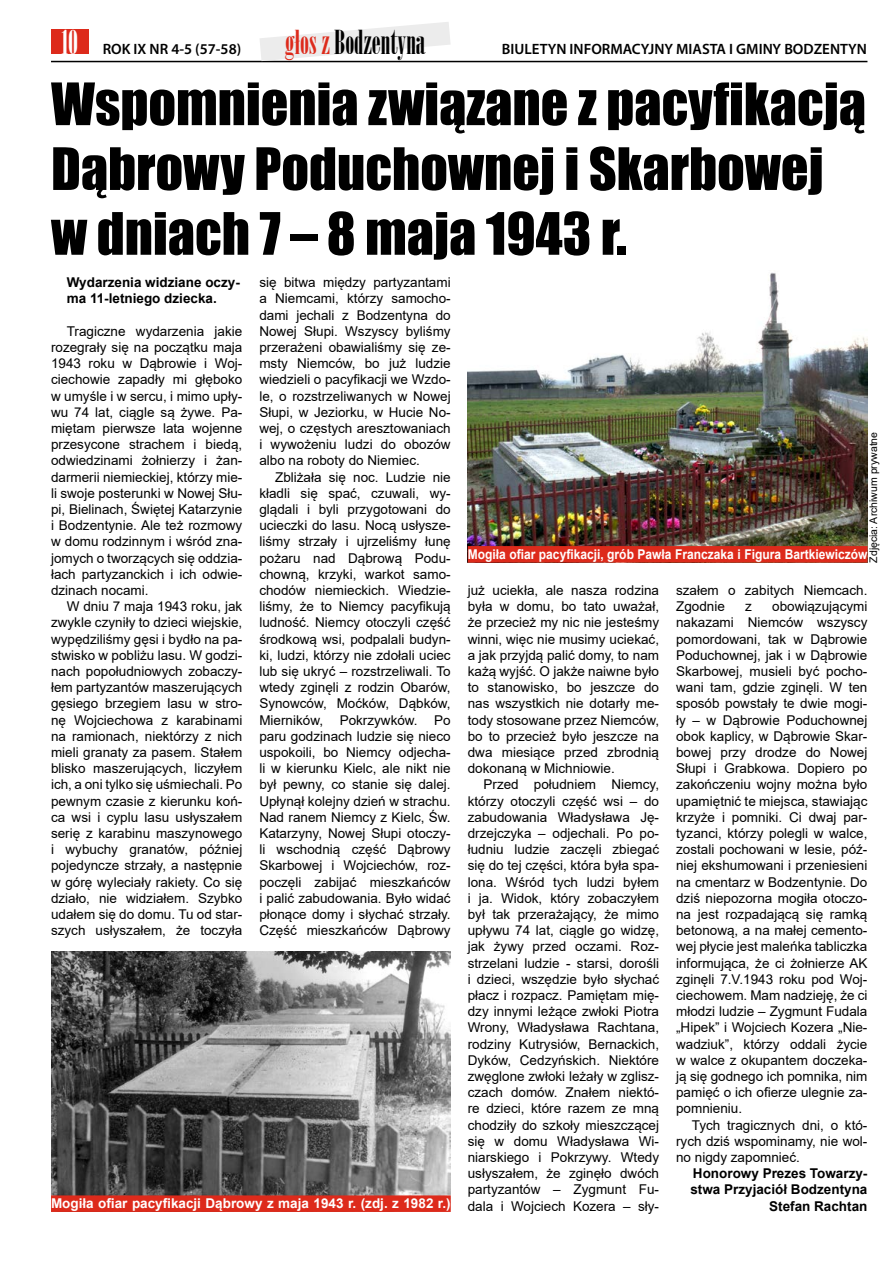
<style>
.page{position:relative;width:893px;height:1263px;background:#fff}
.page>*{position:absolute;margin:0;border:0;box-sizing:border-box;transform-origin:0 0}
.t1{font:54px/64.8px "Impact";color:#000}
.t2{font:33px "Bodoni MT Poster Compressed";color:#000}
.t3{font:600 15px "Myriad Pro";color:#000}
.t4{font:13.5px/16.2px "Arial";color:#000;text-align:justify}
.t5{font:700 13.5px/16.2px "Arial";color:#000}
.t6{font:700 13.5px "Arial";color:#fff;scale:.89 1}
.t7{font:700 13.5px "Arial";color:#fff}
.t8{font:10.5px "Arial";color:#000}
.s1{font-family:"Bodoni MT Poster Compressed";font-weight:400;font-size:33px;color:#fff}
.s2{color:#dd2a1b}
</style>
<div class="page">
<div style="left:51px;top:29px;width:37px;height:25px;background:#dd2a1b"></div>
<hr style="left:51px;top:61px;width:816px;height:1px;background:#000">
<svg style="left:259px;top:22px;width:192px;height:39px"></svg>
<img style="left:51px;top:951px;width:400px;height:244px">
<img style="left:468px;top:272px;width:399px;height:274px">
<div style="left:51px;top:1195px;width:400px;height:17px;background:#dd2a1b"></div>
<div style="left:468px;top:546px;width:399px;height:17px;background:#dd2a1b"></div>
<p class="t3" style="left:62px;top:39px;width:181px"><span class="s1">10</span> ROK IX NR 4-5 (57-58)</p>
<h2 class="t2" style="left:285px;top:23px;width:142px"><span class="s2">głos z</span> Bodzentyna</h2>
<p class="t3" style="left:502px;top:39px;width:366px">BIULETYN INFORMACYJNY MIASTA I GMINY BODZENTYN</p>
<h1 class="t1" style="left:51px;top:70px;width:816px">Wspomnienia związane z pacyfikacją<br>Dąbrowy Poduchownej i Skarbowej w dniach 7 – 8 maja 1943 r.</h1>
<p class="t5" style="left:67px;top:274px;width:175px">Wydarzenia widziane oczy&shy;ma 11-letniego dziecka.</p>
<p class="t4" style="left:51px;top:323px;width:193px;text-indent:16px">Tragiczne wydarzenia jakie rozegrały się na początku maja 1943 roku w Dąbrowie i Woj&shy;ciechowie zapadły mi głęboko w umyśle i w sercu, i mimo upły&shy;wu 74 lat, ciągle są żywe. Pa&shy;miętam pierwsze lata wojenne przesycone strachem i biedą, odwiedzinami żołnierzy i żan&shy;darmerii niemieckiej, którzy mie&shy;li swoje posterunki w Nowej Słu&shy;pi, Bielinach, Świętej Katarzynie i Bodzentynie. Ale też rozmowy w domu rodzinnym i wśród zna&shy;jomych o tworzących się oddzia&shy;łach partyzanckich i ich odwie&shy;dzinach nocami.</p>
<p class="t4" style="left:51px;top:598px;width:193px;text-indent:16px">W dniu 7 maja 1943 roku, jak zwykle czyniły to dzieci wiejskie, wypędziliśmy gęsi i bydło na pa&shy;stwisko w pobliżu lasu. W godzi&shy;nach popołudniowych zobaczy&shy;łem partyzantów maszerujących gęsiego brzegiem lasu w stro&shy;nę Wojciechowa z karabinami na ramionach, niektórzy z nich mieli granaty za pasem. Stałem blisko maszerujących, liczyłem ich, a oni tylko się uśmiechali. Po pewnym czasie z kierunku koń&shy;ca wsi i cyplu lasu usłyszałem serię z karabinu maszynowego i wybuchy granatów, później pojedyncze strzały, a następnie w górę wyleciały rakiety. Co się działo, nie widziałem. Szybko udałem się do domu. Tu od star&shy;szych usłyszałem, że toczyła</p>
<p class="t4" style="left:259px;top:274px;width:193px">się bitwa między partyzantami a Niemcami, którzy samocho&shy;dami jechali z Bodzentyna do Nowej Słupi. Wszyscy byliśmy przerażeni obawialiśmy się ze&shy;msty Niemców, bo już ludzie wiedzieli o pacyfikacji we Wzdo&shy;le, o rozstrzeliwanych w Nowej Słupi, w Jeziorku, w Hucie No&shy;wej, o częstych aresztowaniach i wywożeniu ludzi do obozów albo na roboty do Niemiec.</p>
<p class="t4" style="left:259px;top:469px;width:193px;text-indent:16px">Zbliżała się noc. Ludzie nie kładli się spać, czuwali, wy&shy;glądali i byli przygotowani do ucieczki do lasu. Nocą usłysze&shy;liśmy strzały i ujrzeliśmy łunę pożaru nad Dąbrową Podu&shy;chowną, krzyki, warkot samo&shy;chodów niemieckich. Wiedzie&shy;liśmy, że to Niemcy pacyfikują ludność. Niemcy otoczyli część środkową wsi, podpalali budyn&shy;ki, ludzi, którzy nie zdołali uciec lub się ukryć – rozstrzeliwali. To wtedy zginęli z rodzin Obarów, Synowców, Moćków, Dąbków, Mierników, Pokrzywków. Po paru godzinach ludzie się nieco uspokoili, bo Niemcy odjecha&shy;li w kierunku Kielc, ale nikt nie był pewny, co stanie się dalej.<br>Upłynął kolejny dzień w strachu.<br>Nad ranem Niemcy z Kielc, Św.<br>Katarzyny, Nowej Słupi otoczy&shy;li wschodnią część Dąbrowy Skarbowej i Wojciechów, roz&shy;poczęli zabijać mieszkańców i palić zabudowania. Było widać płonące domy i słychać strzały.<br>Część mieszkańców Dąbrowy</p>
<p class="t7" style="left:51px;top:1194px;width:401px">Mogiła ofiar pacyfikacji Dąbrowy z maja 1943 r. (zdj. z 1982 r.)</p>
<p class="t8" style="left:866px;top:563px;width:132px;rotate:-90deg">Zdjęcia: Archiwum prywatne</p>
<p class="t6" style="left:468px;top:545px;width:451px">Mogiła ofiar pacyfikacji, grób Pawła Franczaka i Figura Bartkiewiczów</p>
<p class="t4" style="left:468px;top:582px;width:193px">już uciekła, ale nasza rodzina była w domu, bo tato uważał, że przecież my nic nie jesteśmy winni, więc nie musimy uciekać, a jak przyjdą palić domy, to nam każą wyjść. O jakże naiwne było to stanowisko, bo jeszcze do nas wszystkich nie dotarły me&shy;tody stosowane przez Niemców, bo to przecież było jeszcze na dwa miesiące przed zbrodnią dokonaną w Michniowie.</p>
<p class="t4" style="left:468px;top:776px;width:193px;text-indent:16px">Przed południem Niemcy, którzy otoczyli część wsi – do zabudowania Władysława Ję&shy;drzejczyka – odjechali. Po po&shy;łudniu ludzie zaczęli zbiegać się do tej części, która była spa&shy;lona. Wśród tych ludzi byłem i ja. Widok, który zobaczyłem był tak przerażający, że mimo upływu 74 lat, ciągle go widzę, jak żywy przed oczami. Roz&shy;strzelani ludzie - starsi, dorośli i dzieci, wszędzie było słychać płacz i rozpacz. Pamiętam mię&shy;dzy innymi leżące zwłoki Piotra Wrony, Władysława Rachtana, rodziny Kutrysiów, Bernackich, Dyków, Cedzyńskich. Niektóre zwęglone zwłoki leżały w zglisz&shy;czach domów. Znałem niektó&shy;re dzieci, które razem ze mną chodziły do szkoły mieszczącej się w domu Władysława Wi&shy;niarskiego i Pokrzywy. Wtedy usłyszałem, że zginęło dwóch partyzantów – Zygmunt Fu&shy;dala i Wojciech Kozera – sły-</p>
<p class="t4" style="left:676px;top:582px;width:193px">szałem o zabitych Niemcach.<br>Zgodnie</p>
<p class="t4" style="left:676px;top:598px;width:193px;text-indent:96px">obowiązującymi nakazami Niemców wszyscy pomordowani, tak w Dąbrowie Poduchownej, jak i w Dąbrowie Skarbowej, musieli być pocho&shy;wani tam, gdzie zginęli. W ten sposób powstały te dwie mogi&shy;ły – w Dąbrowie Poduchownej obok kaplicy, w Dąbrowie Skar&shy;bowej przy drodze do Nowej Słupi i Grabkowa. Dopiero po zakończeniu wojny można było upamiętnić te miejsca, stawiając krzyże i pomniki. Ci dwaj par&shy;tyzanci, którzy polegli w walce, zostali pochowani w lesie, póź&shy;niej ekshumowani i przeniesieni na cmentarz w Bodzentynie. Do dziś niepozorna mogiła otoczo&shy;na jest rozpadającą się ramką betonową, a na małej cemento&shy;wej płycie jest maleńka tabliczka informująca, że ci żołnierze AK zginęli 7.V.1943 roku pod Woj&shy;ciechowem. Mam nadzieję, że ci młodzi ludzie – Zygmunt Fudala „Hipek” i Wojciech Kozera „Nie&shy;wadziuk”, którzy oddali życie w walce z okupantem doczeka&shy;ją się godnego ich pomnika, nim pamięć o ich ofierze ulegnie za&shy;pomnieniu.</p>
<p class="t4" style="left:676px;top:1117px;width:193px;text-indent:16px">Tych tragicznych dni, o któ&shy;rych dziś wspominamy, nie wol&shy;no nigdy zapomnieć.</p>
<p class="t5" style="left:690px;top:1165px;width:179px;text-align:right">Honorowy Prezes Towarzy&shy;stwa Przyjaciół Bodzentyna<br>Stefan Rachtan</p>
<p class="t4" style="left:745px;top:598px;width:8px">z</p>
</div>
